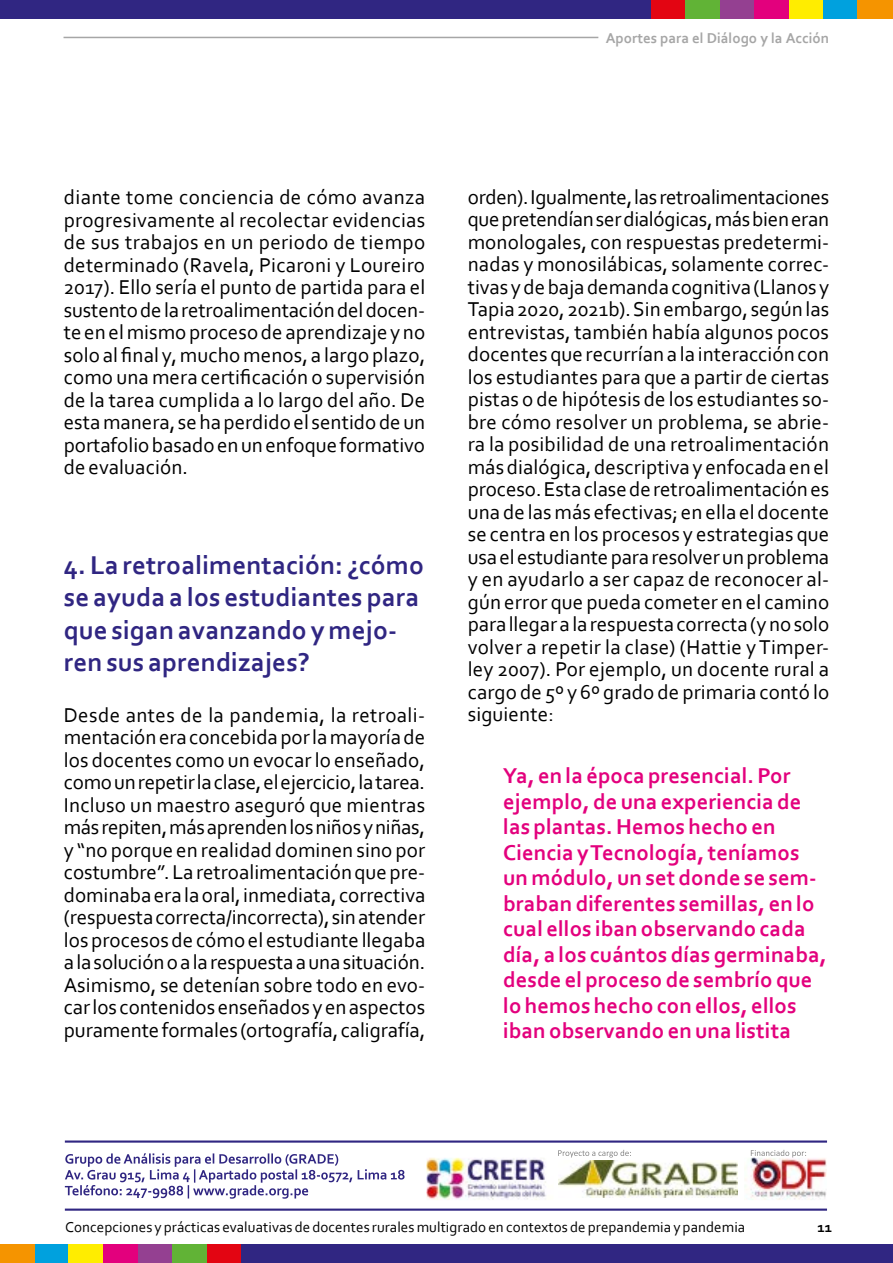
<style>
.page{position:relative;width:893px;height:1263px;background:#fff}
.page>*{position:absolute;margin:0;border:0;box-sizing:border-box;transform-origin:0 0}
.t1{font:700 27px/32.4px "Corbel";letter-spacing:.005em;color:#302682}
.t2{font:700 22.5px/25.5px "Corbel";letter-spacing:.005em;color:#e3007d}
.t3{font:21px/22.5px "Corbel";color:#000;text-align:justify}
.t4{font:15px "Corbel";letter-spacing:.005em;color:#000}
.t5{font:700 15px "Corbel";color:#a6a6a6}
.t6{font:700 15px "Corbel";color:#000}
</style>
<div class="page">
<div style="left:34px;top:1245px;width:35px;height:18px;background:#00a1de"></div>
<div style="left:69px;top:1244px;width:34px;height:19px;background:#ffed00"></div>
<div style="left:103px;top:1244px;width:35px;height:19px;background:#e3007d"></div>
<div style="left:138px;top:1245px;width:35px;height:18px;background:#944091"></div>
<div style="left:173px;top:1245px;width:34px;height:18px;background:#61b336"></div>
<div style="left:207px;top:1245px;width:35px;height:18px;background:#e30512"></div>
<hr style="left:65px;top:1208px;width:762px;height:3px;background:#302682">
<hr style="left:65px;top:1140px;width:762px;height:2px;background:#302682">
<svg style="left:65px;top:1153px;width:340px;height:46px"></svg>
<img style="left:426px;top:1158px;width:401px;height:42px">
<svg style="left:558px;top:1150px;width:73px;height:7px"></svg>
<svg style="left:751px;top:1150px;width:55px;height:7px"></svg>
<img style="left:558px;top:1160px;width:180px;height:38px">
<div style="left:823px;top:0;width:35px;height:18px;background:#00a1de"></div>
<div style="left:789px;top:0;width:34px;height:18px;background:#ffed00"></div>
<div style="left:754px;top:0;width:35px;height:18px;background:#e3007d"></div>
<div style="left:719px;top:0;width:35px;height:18px;background:#944091"></div>
<div style="left:685px;top:0;width:34px;height:18px;background:#61b336"></div>
<div style="left:650px;top:0;width:35px;height:18px;background:#e30512"></div>
<hr style="left:64px;top:37px;width:534px;height:1px;background:#a6a6a6">
<div style="left:0;top:1245px;width:35px;height:18px;background:#f59400"></div>
<div style="left:242px;top:1245px;width:651px;height:18px;background:#302682"></div>
<div style="left:858px;top:0;width:35px;height:18px;background:#f59400"></div>
<div style="left:0;top:0;width:650px;height:18px;background:#302682"></div>
<p class="t5" style="left:606px;top:29px;width:225px">Aportes para el Diálogo y la Acción</p>
<p class="t3" style="left:64px;top:185px;width:363px">diante tome conciencia de cómo avanza progresivamente al recolectar evidencias de sus trabajos en un periodo de tiempo determinado (Ravela, Picaroni y Loureiro 2017). Ello sería el punto de partida para el sustento de la retroalimentación del docen&shy;te en el mismo proceso de aprendizaje y no solo al final y, mucho menos, a largo plazo, como una mera certificación o supervisión de la tarea cumplida a lo largo del año. De esta manera, se ha perdido el sentido de un portafolio basado en un enfoque formativo de evaluación.</p>
<p class="t1" style="left:64px;top:548px;width:362px">4. La retroalimentación: ¿cómo se ayuda a los estudiantes para que sigan avanzando y mejo&shy;ren sus aprendizajes?</p>
<p class="t3" style="left:64px;top:703px;width:363px">Desde antes de la pandemia, la retroali&shy;mentación era concebida por la mayoría de los docentes como un evocar lo enseñado, como un repetir la clase, el ejercicio, la tarea.<br>Incluso un maestro aseguró que mientras más repiten, más aprenden los niños y niñas, y “no porque en realidad dominen sino por costumbre”. La retroalimentación que pre&shy;dominaba era la oral, inmediata, correctiva (respuesta correcta/incorrecta), sin atender los procesos de cómo el estudiante llegaba a la solución o a la respuesta a una situación.<br>Asimismo, se detenían sobre todo en evo&shy;car los contenidos enseñados y en aspectos puramente formales (ortografía, caligrafía,</p>
<p class="t3" style="left:468px;top:185px;width:363px">orden). Igualmente, las retroalimentaciones que pretendían ser dialógicas, más bien eran monologales, con respuestas predetermi&shy;nadas y monosilábicas, solamente correc&shy;tivas y de baja demanda cognitiva (Llanos y Tapia 2020, 2021b). Sin embargo, según las entrevistas, también había algunos pocos docentes que recurrían a la interacción con los estudiantes para que a partir de ciertas pistas o de hipótesis de los estudiantes so&shy;bre cómo resolver un problema, se abrie&shy;ra la posibilidad de una retroalimentación más dialógica, descriptiva y enfocada en el proceso. Esta clase de retroalimentación es una de las más efectivas; en ella el docente se centra en los procesos y estrategias que usa el estudiante para resolver un problema y en ayudarlo a ser capaz de reconocer al&shy;gún error que pueda cometer en el camino para llegar a la respuesta correcta (y no solo volver a repetir la clase) (Hattie y Timper&shy;ley 2007). Por ejemplo, un docente rural a cargo de 5º y 6º grado de primaria contó lo siguiente:</p>
<p class="t2" style="left:503px;top:762px;width:325px">Ya, en la época presencial. Por ejemplo, de una experiencia de las plantas. Hemos hecho en<br>Ciencia y Tecnología, teníamos un módulo, un set donde se sem&shy;braban diferentes semillas, en lo cual ellos iban observando cada día, a los cuántos días germinaba, desde el proceso de sembrío que lo hemos hecho con ellos, ellos iban observando en una listita</p>
<p class="t4" style="left:65px;top:1217px;width:681px">Concepciones y prácticas evaluativas de docentes rurales multigrado en contextos de prepandemia y pandemia</p>
<p class="t6" style="left:817px;top:1217px;width:16px">11</p>
</div>
